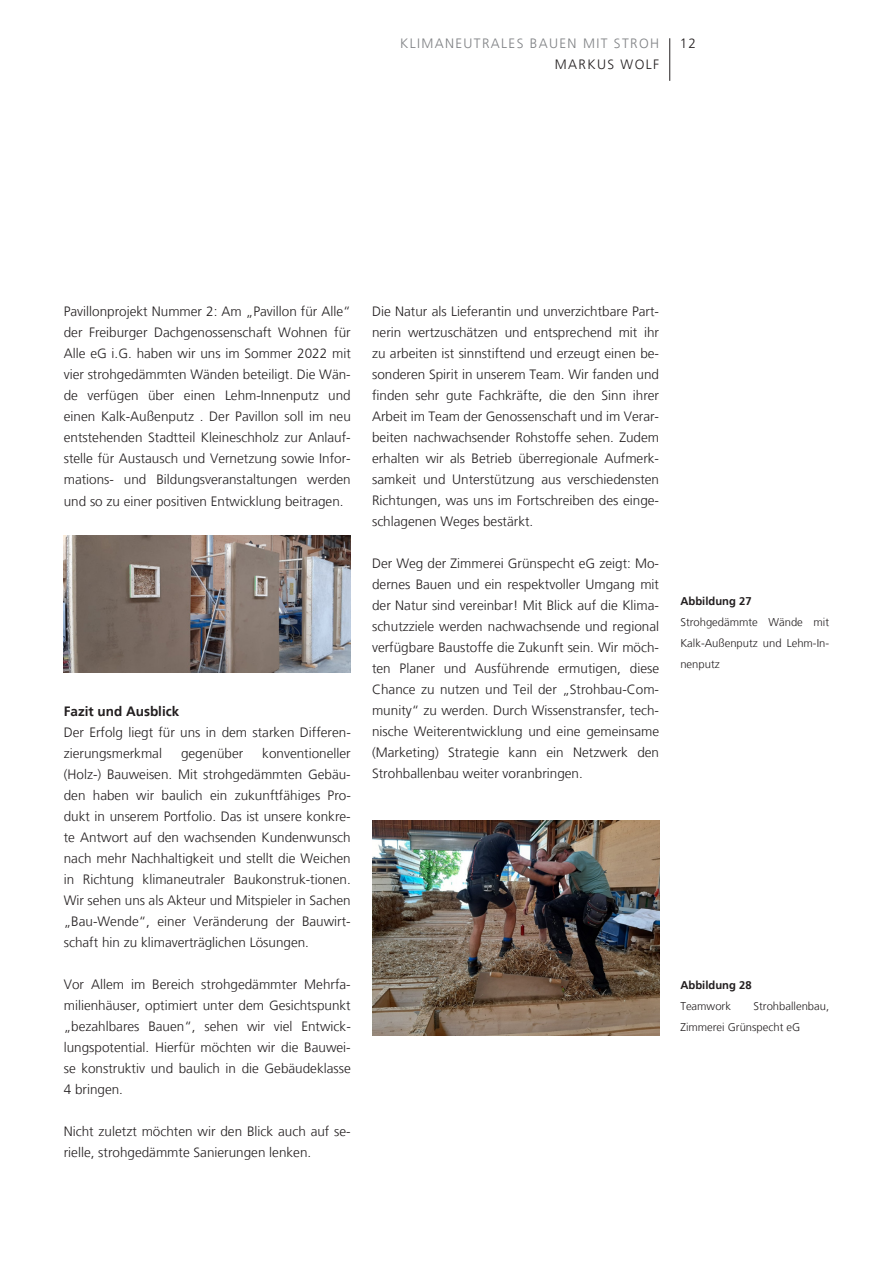
<style>
.page{position:relative;width:893px;height:1263px;background:#fff}
.page>*{position:absolute;margin:0;border:0;box-sizing:border-box;transform-origin:0 0}
.t1{font:300 13.5px/21px "Frutiger LT";color:#231f20;text-align:justify}
.t2{font:300 13.5px "Frutiger LT";letter-spacing:.1em;color:#808285}
.t3{font:700 13.5px "Frutiger LT";color:#231f20}
.t4{font:300 13.5px "Frutiger LT";letter-spacing:.1em;color:#231f20}
.t5{font:300 11.25px/21px "Frutiger LT";color:#231f20;text-align:justify}
.t6{font:700 11.25px "Frutiger LT";color:#231f20}
</style>
<div class="page">
<img style="left:64px;top:536px;width:287px;height:136px">
<img style="left:372px;top:820px;width:287px;height:215px">
<hr style="left:669px;top:38px;width:1px;height:43px;background:#231f20">
<p class="t2" style="left:400px;top:36px;width:260px">KLIMANEUTRALES BAUEN MIT STROH</p>
<p class="t4" style="left:555px;top:57px;width:106px">MARKUS WOLF</p>
<p class="t1" style="left:680px;top:33px;width:18px">12</p>
<p class="t1" style="left:64px;top:301px;width:289px">Pavillonprojekt Nummer 2: Am „Pavillon für Alle“ der Freiburger Dachgenossenschaft Wohnen für Alle eG i.G. haben wir uns im Sommer 2022 mit vier strohgedämmten Wänden beteiligt. Die Wän&shy;de verfügen über einen Lehm-Innenputz und einen Kalk-Außenputz . Der Pavillon soll im neu entstehenden Stadtteil Kleineschholz zur Anlauf&shy;stelle für Austausch und Vernetzung sowie Infor&shy;mations- und Bildungsveranstaltungen werden und so zu einer positiven Entwicklung beitragen.</p>
<p class="t3" style="left:64px;top:703px;width:117px">Fazit und Ausblick</p>
<p class="t1" style="left:64px;top:721px;width:289px">Der Erfolg liegt für uns in dem starken Differen&shy;zierungsmerkmal</p>
<p class="t1" style="left:64px;top:742px;width:289px;text-indent:199px">konventioneller (Holz-) Bauweisen. Mit strohgedämmten Gebäu&shy;den haben wir baulich ein zukunftfähiges Pro&shy;dukt in unserem Portfolio. Das ist unsere konkre&shy;te Antwort auf den wachsenden Kundenwunsch nach mehr Nachhaltigkeit und stellt die Weichen in Richtung klimaneutraler Baukonstruk-tionen.<br>Wir sehen uns als Akteur und Mitspieler in Sachen „Bau-Wende“, einer Veränderung der Bauwirt&shy;schaft hin zu klimaverträglichen Lösungen.</p>
<p class="t1" style="left:64px;top:974px;width:289px">Vor Allem im Bereich strohgedämmter Mehrfa&shy;milienhäuser, optimiert unter dem Gesichtspunkt „bezahlbares Bauen“, sehen wir viel Entwick&shy;lungspotential. Hierfür möchten wir die Bauwei&shy;se konstruktiv und baulich in die Gebäudeklasse 4 bringen.</p>
<p class="t1" style="left:64px;top:1121px;width:289px">Nicht zuletzt möchten wir den Blick auch auf se&shy;rielle, strohgedämmte Sanierungen lenken.</p>
<p class="t1" style="left:181px;top:742px;width:64px">gegenüber</p>
<p class="t1" style="left:372px;top:301px;width:289px">Die Natur als Lieferantin und unverzichtbare Part&shy;nerin wertzuschätzen und entsprechend mit ihr zu arbeiten ist sinnstiftend und erzeugt einen be&shy;sonderen Spirit in unserem Team. Wir fanden und finden sehr gute Fachkräfte, die den Sinn ihrer Arbeit im Team der Genossenschaft und im Verar&shy;beiten nachwachsender Rohstoffe sehen. Zudem erhalten wir als Betrieb überregionale Aufmerk&shy;samkeit und Unterstützung aus verschiedensten Richtungen, was uns im Fortschreiben des einge&shy;schlagenen Weges bestärkt.</p>
<p class="t1" style="left:372px;top:553px;width:289px">Der Weg der Zimmerei Grünspecht eG zeigt: Mo&shy;dernes Bauen und ein respektvoller Umgang mit der Natur sind vereinbar! Mit Blick auf die Klima&shy;schutzziele werden nachwachsende und regional verfügbare Baustoffe die Zukunft sein. Wir möch&shy;ten Planer und Ausführende ermutigen, diese Chance zu nutzen und Teil der „Strohbau-Com&shy;munity“ zu werden. Durch Wissenstransfer, tech&shy;nische Weiterentwicklung und eine gemeinsame (Marketing) Strategie kann ein Netzwerk den Strohballenbau weiter voranbringen.</p>
<p class="t6" style="left:680px;top:595px;width:73px">Abbildung 27</p>
<p class="t5" style="left:680px;top:612px;width:150px">Strohgedämmte Wände mit Kalk-Außenputz und Lehm-In&shy;nenputz</p>
<p class="t6" style="left:680px;top:979px;width:73px">Abbildung 28</p>
<p class="t5" style="left:680px;top:996px;width:52px">Teamwork</p>
<p class="t5" style="left:680px;top:996px;width:150px;text-indent:73px">Strohballenbau,<br>Zimmerei Grünspecht eG</p>
</div>
